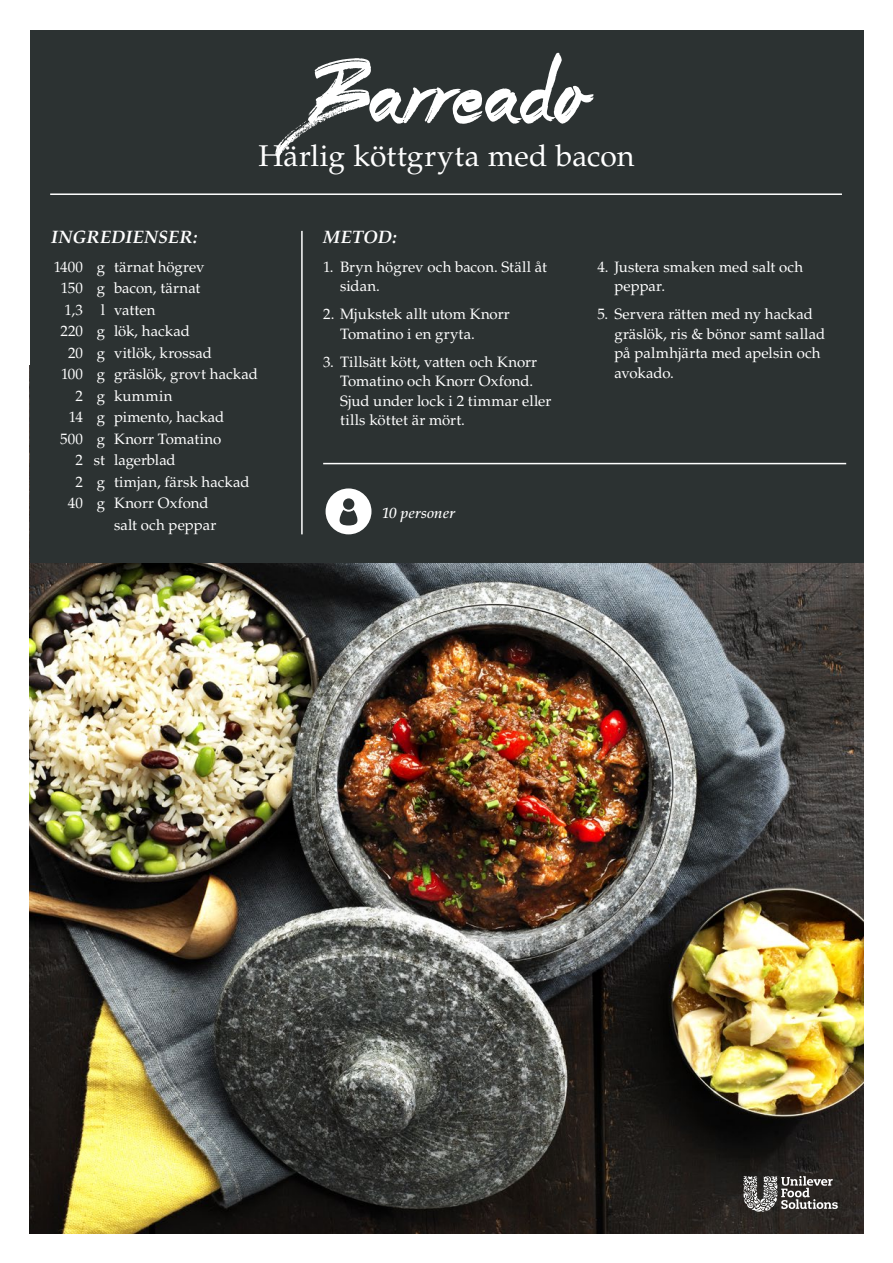
<style>
.page{position:relative;width:893px;height:1263px;background:#fff}
.page>*{position:absolute;margin:0;border:0;box-sizing:border-box;transform-origin:0 0}
.Overskrift_Story_Boo{font:90px "Story Book DK";letter-spacing:-.005em;color:#fff}
.Overskrift_Palatino{font:30px "Palatino LT Std";letter-spacing:.005em;color:#fff}
.Mellemoverskrift_ver{font:italic 700 18px "Palatino LT Std";letter-spacing:.015em;color:#fff}
.Opskrift_SE{font:15px/19.5px "Palatino LT Std";letter-spacing:.005em;color:#fff}
.Ingredienser_SE{font:15px "Palatino LT Std";color:#fff}
.Infotekst_kursiv{font:italic 500 15px "Palatino LT Std";letter-spacing:.01em;color:#fff}
</style>
<div class="page">
<img style="left:30px;top:563px;width:833px;height:670px">
<div style="left:30px;top:30px;width:833px;height:533px;background:#2c3232"></div>
<hr style="left:301px;top:231px;width:2px;height:303px;background:#fff">
<hr style="left:323px;top:463px;width:523px;height:1px;background:#fff">
<hr style="left:50px;top:193px;width:792px;height:2px;background:#fff">
<div style="left:326px;top:488px;width:45px;height:46px;background:#fff;border-radius:50%"></div>
<div style="left:343px;top:498px;width:11px;height:12px;background:#2c3232;border-radius:50%"></div>
<svg style="left:339px;top:510px;width:19px;height:15px"></svg>
<svg style="left:743px;top:1176px;width:95px;height:36px"></svg>
<p class="Overskrift_Story_Boo" style="left:308px;top:45px;width:278px">Barreado</p>
<p class="Overskrift_Palatino" style="left:258px;top:138px;width:377px">Härlig köttgryta med bacon</p>
<p class="Mellemoverskrift_ver" style="left:51px;top:227px;width:148px">INGREDIENSER:</p>
<p class="Ingredienser_SE" style="left:54px;top:258px;width:152px">1400 g tärnat högrev</p>
<p class="Ingredienser_SE" style="left:61px;top:279px;width:141px">150 g bacon, tärnat</p>
<p class="Ingredienser_SE" style="left:65px;top:301px;width:92px">1,3 l vatten</p>
<p class="Ingredienser_SE" style="left:61px;top:322px;width:131px">220 g lök, hackad</p>
<p class="Ingredienser_SE" style="left:68px;top:344px;width:145px">20 g vitlök, krossad</p>
<p class="Ingredienser_SE" style="left:61px;top:365px;width:198px">100 g gräslök, grovt hackad</p>
<p class="Ingredienser_SE" style="left:75px;top:387px;width:99px">2 g kummin</p>
<p class="Ingredienser_SE" style="left:69px;top:408px;width:157px">14 g pimento, hackad</p>
<p class="Ingredienser_SE" style="left:60px;top:430px;width:163px">500 g Knorr Tomatino</p>
<p class="Ingredienser_SE" style="left:75px;top:451px;width:102px">2 st lagerblad</p>
<p class="Ingredienser_SE" style="left:75px;top:473px;width:176px">2 g timjan, färsk hackad</p>
<p class="Ingredienser_SE" style="left:68px;top:494px;width:142px">40 g Knorr Oxfond</p>
<p class="Ingredienser_SE" style="left:114px;top:516px;width:104px">salt och peppar</p>
<p class="Mellemoverskrift_ver" style="left:323px;top:227px;width:75px">METOD:</p>
<p class="Opskrift_SE" style="left:340px;top:257px;width:208px;text-indent:-17px">1. Bryn högrev och bacon. Ställ åt sidan.</p>
<p class="Opskrift_SE" style="left:340px;top:304px;width:171px;text-indent:-17px">2. Mjukstek allt utom Knorr<br>Tomatino i en gryta.</p>
<p class="Opskrift_SE" style="left:340px;top:352px;width:213px;text-indent:-17px">3. Tillsätt kött, vatten och Knorr<br>Tomatino och Knorr Oxfond.<br>Sjud under lock i 2 timmar eller tills köttet är mört.</p>
<p class="Infotekst_kursiv" style="left:382px;top:504px;width:74px">10 personer</p>
<p class="Opskrift_SE" style="left:614px;top:257px;width:190px;text-indent:-17px">4. Justera smaken med salt och peppar.</p>
<p class="Opskrift_SE" style="left:614px;top:304px;width:212px;text-indent:-17px">5. Servera rätten med ny hackad gräslök, ris &amp; bönor samt sallad på palmhjärta med apelsin och avokado.</p>
</div>
